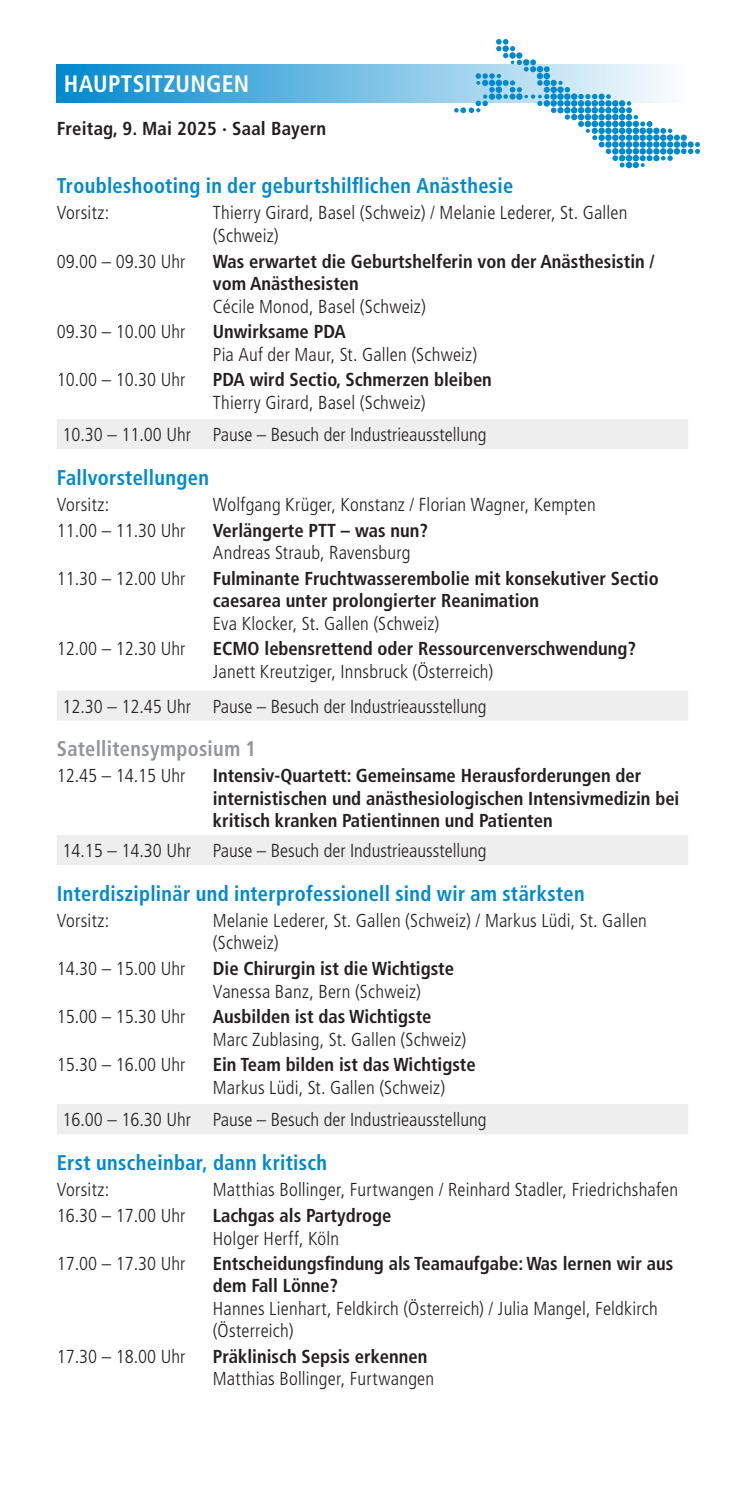
<style>
.page{position:relative;width:745px;height:1489px;background:#fff}
.page>*{position:absolute;margin:0;border:0;box-sizing:border-box;transform-origin:0 0}
.t1{font:700 condensed 23.75px "Frutiger LT Com";letter-spacing:.01em;color:#fff}
.t2{font:700 condensed 21.25px "Frutiger LT Com";letter-spacing:.015em;color:#0089cf;scale:.96 1}
.t3{font:700 condensed 21.25px "Frutiger LT Com";letter-spacing:.015em;color:#939598;scale:.96 1}
.t4{font:300 condensed 18.75px/22.5px "Frutiger LT Std";letter-spacing:.01em;color:#231f20}
.t5{font:700 condensed 18.75px/22.5px "Frutiger LT Com";color:#231f20}
</style>
<div class="page">
<div style="left:57px;top:419px;width:630px;height:30px;background:#eeeeef"></div>
<div style="left:57px;top:690px;width:630px;height:30px;background:#eeeeef"></div>
<div style="left:57px;top:835px;width:630px;height:30px;background:#eeeeef"></div>
<div style="left:57px;top:1104px;width:630px;height:30px;background:#eeeeef"></div>
<svg style="left:57px;top:64px;width:609px;height:39px;background:#67b8e1"></svg>
<div style="left:563px;top:93px;width:7px;height:7px;background:#0089cf;border-radius:50%"></div>
<div style="left:563px;top:100px;width:7px;height:7px;background:#0089cf;border-radius:50%"></div>
<svg style="left:570px;top:100px;width:7px;height:7px"></svg>
<svg style="left:652px;top:134px;width:7px;height:7px"></svg>
<svg style="left:652px;top:141px;width:7px;height:7px"></svg>
<svg style="left:652px;top:148px;width:7px;height:7px"></svg>
<svg style="left:570px;top:107px;width:7px;height:6px"></svg>
<svg style="left:570px;top:93px;width:7px;height:7px"></svg>
<svg style="left:570px;top:114px;width:7px;height:6px"></svg>
<svg style="left:652px;top:128px;width:7px;height:6px"></svg>
<svg style="left:652px;top:155px;width:7px;height:6px"></svg>
<svg style="left:660px;top:128px;width:39px;height:33px"></svg>
<svg style="left:577px;top:94px;width:75px;height:74px"></svg>
<svg style="left:454px;top:39px;width:115px;height:81px"></svg>
<p class="t1" style="left:64px;top:69px;width:187px">HAUPTSITZUNGEN</p>
<p class="t5" style="left:57px;top:117px;width:271px">Freitag, 9. Mai 2025 · Saal Bayern</p>
<p class="t2" style="left:57px;top:173px;width:476px">Troubleshooting in der geburtshilflichen Anästhesie</p>
<p class="t4" style="left:57px;top:202px;width:54px">Vorsitz:</p>
<p class="t4" style="left:213px;top:202px;width:416px">Thierry Girard, Basel (Schweiz) / Melanie Lederer, St. Gallen (Schweiz)</p>
<p class="t4" style="left:57px;top:250px;width:130px">09.00 – 09.30 Uhr</p>
<p class="t5" style="left:213px;top:250px;width:443px">Was erwartet die Geburtshelferin von der Anästhesistin / vom Anästhesisten</p>
<p class="t4" style="left:213px;top:295px;width:214px">Cécile Monod, Basel (Schweiz)</p>
<p class="t4" style="left:57px;top:321px;width:130px">09.30 – 10.00 Uhr</p>
<p class="t5" style="left:213px;top:320px;width:134px">Unwirksame PDA</p>
<p class="t4" style="left:213px;top:343px;width:266px">Pia Auf der Maur, St. Gallen (Schweiz)</p>
<p class="t4" style="left:57px;top:368px;width:130px">10.00 – 10.30 Uhr</p>
<p class="t5" style="left:213px;top:368px;width:280px">PDA wird Sectio, Schmerzen bleiben</p>
<p class="t4" style="left:62px;top:386px;width:425px;line-height:32.5px;text-indent:150px">Thierry Girard, Basel (Schweiz)<br>10.30 – 11.00 Uhr Pause – Besuch der Industrieausstellung</p>
<p class="t2" style="left:57px;top:464px;width:160px">Fallvorstellungen</p>
<p class="t4" style="left:57px;top:493px;width:54px">Vorsitz:</p>
<p class="t4" style="left:213px;top:493px;width:384px">Wolfgang Krüger, Konstanz / Florian Wagner, Kempten</p>
<p class="t4" style="left:57px;top:519px;width:130px">11.00 – 11.30 Uhr</p>
<p class="t5" style="left:213px;top:519px;width:216px">Verlängerte PTT – was nun?</p>
<p class="t4" style="left:213px;top:542px;width:199px">Andreas Straub, Ravensburg</p>
<p class="t4" style="left:57px;top:567px;width:130px">11.30 – 12.00 Uhr</p>
<p class="t5" style="left:213px;top:567px;width:447px">Fulminante Fruchtwasserembolie mit konsekutiver Sectio caesarea unter prolongierter Reanimation</p>
<p class="t4" style="left:213px;top:612px;width:228px">Eva Klocker, St. Gallen (Schweiz)</p>
<p class="t4" style="left:57px;top:637px;width:130px">12.00 – 12.30 Uhr</p>
<p class="t5" style="left:213px;top:637px;width:424px">ECMO lebensrettend oder Ressourcenverschwendung?</p>
<p class="t4" style="left:62px;top:654px;width:432px;line-height:35px;text-indent:150px">Janett Kreutziger, Innsbruck (Österreich)<br>12.30 – 12.45 Uhr Pause – Besuch der Industrieausstellung</p>
<p class="t3" style="left:57px;top:736px;width:209px">Satellitensymposium 1</p>
<p class="t4" style="left:57px;top:765px;width:130px">12.45 – 14.15 Uhr</p>
<p class="t5" style="left:213px;top:764px;width:468px">Intensiv-Quartett: Gemeinsame Herausforderungen der internistischen und anästhesiologischen Intensivmedizin bei kritisch kranken Patientinnen und Patienten</p>
<p class="t4" style="left:62px;top:839px;width:425px">14.15 – 14.30 Uhr Pause – Besuch der Industrieausstellung</p>
<p class="t2" style="left:57px;top:880px;width:551px">Interdisziplinär und interprofessionell sind wir am stärksten</p>
<p class="t4" style="left:57px;top:909px;width:54px">Vorsitz:</p>
<p class="t4" style="left:213px;top:909px;width:435px">Melanie Lederer, St. Gallen (Schweiz) / Markus Lüdi, St. Gallen (Schweiz)</p>
<p class="t4" style="left:57px;top:957px;width:130px">14.30 – 15.00 Uhr</p>
<p class="t5" style="left:213px;top:957px;width:243px">Die Chirurgin ist die Wichtigste</p>
<p class="t4" style="left:213px;top:980px;width:209px">Vanessa Banz, Bern (Schweiz)</p>
<p class="t4" style="left:57px;top:1005px;width:130px">15.00 – 15.30 Uhr</p>
<p class="t5" style="left:213px;top:1005px;width:220px">Ausbilden ist das Wichtigste</p>
<p class="t4" style="left:213px;top:1028px;width:255px">Marc Zublasing, St. Gallen (Schweiz)</p>
<p class="t4" style="left:57px;top:1053px;width:130px">15.30 – 16.00 Uhr</p>
<p class="t5" style="left:213px;top:1053px;width:264px">Ein Team bilden ist das Wichtigste</p>
<p class="t4" style="left:62px;top:1071px;width:425px;line-height:32.5px;text-indent:150px">Markus Lüdi, St. Gallen (Schweiz)<br>16.00 – 16.30 Uhr Pause – Besuch der Industrieausstellung</p>
<p class="t2" style="left:57px;top:1149px;width:283px">Erst unscheinbar, dann kritisch</p>
<p class="t4" style="left:57px;top:1178px;width:54px">Vorsitz:</p>
<p class="t4" style="left:213px;top:1178px;width:466px">Matthias Bollinger, Furtwangen / Reinhard Stadler, Friedrichshafen</p>
<p class="t4" style="left:57px;top:1204px;width:130px">16.30 – 17.00 Uhr</p>
<p class="t5" style="left:213px;top:1203px;width:180px">Lachgas als Partydroge</p>
<p class="t4" style="left:213px;top:1226px;width:128px">Holger Herff, Köln</p>
<p class="t4" style="left:57px;top:1252px;width:130px">17.00 – 17.30 Uhr</p>
<p class="t5" style="left:213px;top:1251px;width:461px">Entscheidungsfindung als Teamaufgabe: Was lernen wir aus dem Fall Lönne?</p>
<p class="t4" style="left:213px;top:1297px;width:446px">Hannes Lienhart, Feldkirch (Österreich) / Julia Mangel, Feldkirch (Österreich)</p>
<p class="t4" style="left:57px;top:1345px;width:130px">17.30 – 18.00 Uhr</p>
<p class="t5" style="left:213px;top:1344px;width:216px">Präklinisch Sepsis erkennen</p>
<p class="t4" style="left:213px;top:1367px;width:223px">Matthias Bollinger, Furtwangen</p>
</div>
